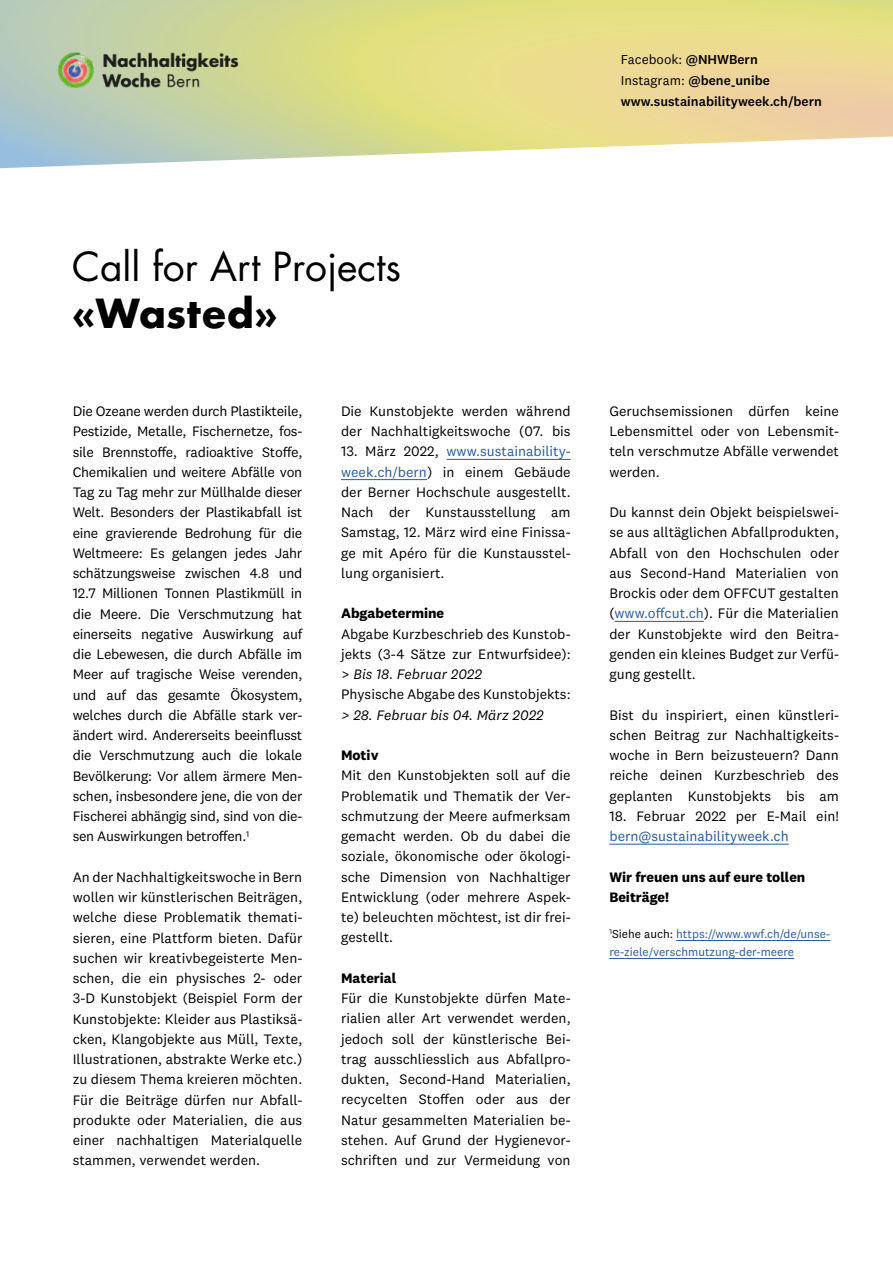
<style>
.page{position:relative;width:893px;height:1263px;background:#fff}
.page>*{position:absolute;margin:0;border:0;box-sizing:border-box;transform-origin:0 0}
.t1{font:39px "Futura Std";color:#000}
.t2{font:700 39px "Futura";color:#000}
.t3{font:14.25px/20.2px "National 2";color:#000;text-align:justify}
.t4{font:700 14.25px/20.2px "National 2";color:#000}
.t5{font:14.25px "National 2";color:#275b9b}
.t6{font:italic 14.25px "National 2";color:#000}
.t7{font:500 13.5px/21px "National 2";color:#000}
.t8{font:12px/18px "National 2";color:#275b9b}
.s1{font-weight:400}
.s2{color:#275b9b}
.s3{font-style:italic}
.s4{color:#000}
</style>
<div class="page">
<svg style="left:0;top:0;width:893px;height:168px;background:#dddba1"></svg>
<hr style="left:446px;top:459px;width:125px;height:1px;background:#275b9b">
<hr style="left:341px;top:479px;width:86px;height:1px;background:#275b9b">
<hr style="left:614px;top:621px;width:90px;height:1px;background:#275b9b">
<hr style="left:609px;top:844px;width:180px;height:1px;background:#275b9b">
<hr style="left:676px;top:940px;width:154px;height:1px;background:#275b9b">
<hr style="left:609px;top:958px;width:185px;height:1px;background:#275b9b">
<img style="left:55px;top:43px;width:191px;height:54px">
<p class="t7" style="left:621px;top:49px;width:203px"><span class="s1">Facebook:</span> @NHWBern<br><span class="s1">Instagram:</span> @bene_unibe www.sustainabilityweek.ch/bern</p>
<h1 class="t1" style="left:72px;top:242px;width:330px">Call for Art Projects</h1>
<h1 class="t2" style="left:72px;top:285px;width:207px">«Wasted»</h1>
<p class="t3" style="left:73px;top:401px;width:231px">Die Ozeane werden durch Plastikteile, Pestizide, Metalle, Fischernetze, fos&shy;sile Brennstoffe, radioaktive Stoffe, Chemikalien und weitere Abfälle von Tag zu Tag mehr zur Müllhalde dieser Welt. Besonders der Plastikabfall ist eine gravierende Bedrohung für die Weltmeere: Es gelangen jedes Jahr schätzungsweise zwischen 4.8 und 12.7 Millionen Tonnen Plastikmüll in die Meere. Die Verschmutzung hat einerseits negative Auswirkung auf die Lebewesen, die durch Abfälle im Meer auf tragische Weise verenden, und auf das gesamte Ökosystem, welches durch die Abfälle stark ver&shy;ändert wird. Andererseits beeinflusst die Verschmutzung auch die lokale Bevölkerung: Vor allem ärmere Men&shy;schen, insbesondere jene, die von der Fischerei abhängig sind, sind von die&shy;sen Auswirkungen betroffen.<sup>1</sup></p>
<p class="t3" style="left:73px;top:867px;width:231px">An der Nachhaltigkeitswoche in Bern wollen wir künstlerischen Beiträgen, welche diese Problematik themati&shy;sieren, eine Plattform bieten. Dafür suchen wir kreativbegeisterte Men&shy;schen, die ein physisches 2- oder 3-D Kunstobjekt (Beispiel Form der Kunstobjekte: Kleider aus Plastiksä&shy;cken, Klangobjekte aus Müll, Texte, Illustrationen, abstrakte Werke etc.) zu diesem Thema kreieren möchten.<br>Für die Beiträge dürfen nur Abfall&shy;produkte oder Materialien, die aus einer nachhaltigen Materialquelle stammen, verwendet werden.</p>
<p class="t3" style="left:341px;top:401px;width:231px">Die Kunstobjekte werden während der Nachhaltigkeitswoche (07. bis</p>
<p class="t3" style="left:341px;top:441px;width:231px">13. März 2022, <span class="s2">www.sustainability&shy;week.ch/bern</span>) in einem Gebäude der Berner Hochschule ausgestellt.<br>Nach der Kunstausstellung am Samstag, 12. März wird eine Finissa&shy;ge mit Apéro für die Kunstausstel&shy;lung organisiert.</p>
<p class="t4" style="left:341px;top:603px;width:105px">Abgabetermine</p>
<p class="t3" style="left:341px;top:623px;width:231px;text-align:left">Abgabe Kurzbeschrieb des Kunstob&shy;jekts (3-4 Sätze zur Entwurfsidee): &gt; <span class="s3">Bis 18. Februar 2022<br></span>Physische Abgabe des Kunstobjekts:</p>
<p class="t6" style="left:341px;top:706px;width:204px">&gt; 28. Februar bis 04. März 2022</p>
<p class="t4" style="left:341px;top:745px;width:39px">Motiv</p>
<p class="t3" style="left:341px;top:765px;width:231px">Mit den Kunstobjekten soll auf die Problematik und Thematik der Ver&shy;schmutzung der Meere aufmerksam gemacht werden. Ob du dabei die soziale, ökonomische oder ökologi&shy;sche Dimension von Nachhaltiger Entwicklung (oder mehrere Aspek&shy;te) beleuchten möchtest, ist dir frei&shy;gestellt.</p>
<p class="t4" style="left:341px;top:968px;width:57px">Material</p>
<p class="t3" style="left:341px;top:988px;width:231px">Für die Kunstobjekte dürfen Mate&shy;rialien aller Art verwendet werden, jedoch soll der künstlerische Bei&shy;trag ausschliesslich aus Abfallpro&shy;dukten, Second-Hand Materialien, recycelten Stoffen oder aus der Natur gesammelten Materialien be&shy;stehen. Auf Grund der Hygienevor&shy;schriften und zur Vermeidung von</p>
<p class="t3" style="left:609px;top:401px;width:231px">Geruchsemissionen dürfen keine Lebensmittel oder von Lebensmit&shy;teln verschmutze Abfälle verwendet werden.</p>
<p class="t3" style="left:609px;top:502px;width:231px">Du kannst dein Objekt beispielswei&shy;se aus alltäglichen Abfallprodukten, Abfall von den Hochschulen oder aus Second-Hand Materialien von Brockis oder dem OFFCUT gestalten (<span class="s2">www.offcut.ch</span>). Für die Materialien der Kunstobjekte wird den Beitra&shy;genden ein kleines Budget zur Verfü&shy;gung gestellt.</p>
<p class="t3" style="left:609px;top:704px;width:231px">Bist du inspiriert, einen künstleri&shy;schen Beitrag zur Nachhaltigkeits&shy;woche in Bern beizusteuern? Dann reiche deinen Kurzbeschrieb des geplanten Kunstobjekts bis am</p>
<p class="t3" style="left:609px;top:806px;width:231px">18. Februar 2022 per E-Mail ein!</p>
<p class="t5" style="left:609px;top:828px;width:181px">bern@sustainabilityweek.ch</p>
<p class="t4" style="left:609px;top:866px;width:198px">Wir freuen uns auf eure tollen<br>Beiträge!</p>
<p class="t8" style="left:609px;top:925px;width:222px"><sup>1</sup><span class="s4">Siehe auch:</span> https://www.wwf.ch/de/unse&shy;re-ziele/verschmutzung-der-meere</p>
</div>
